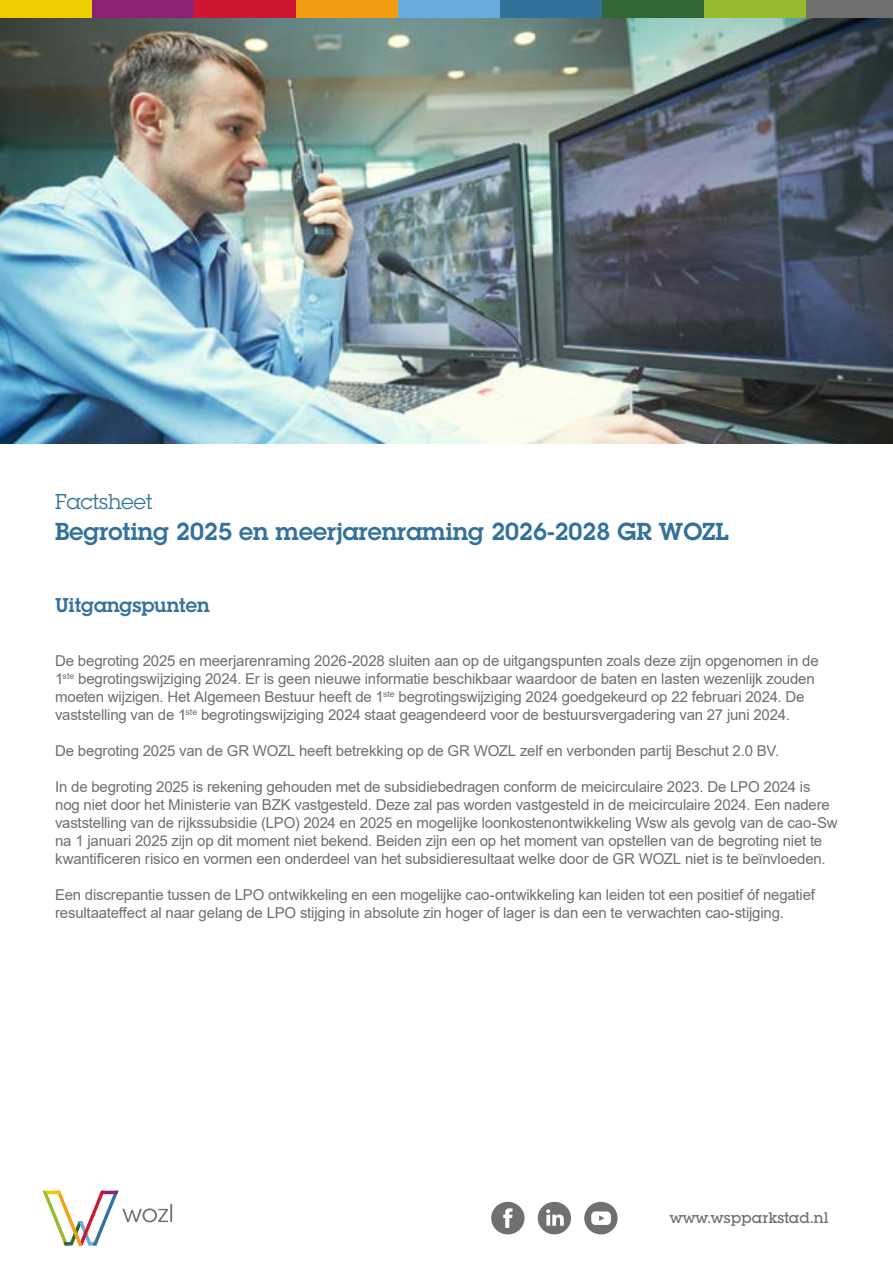
<style>
.page{position:relative;width:893px;height:1263px;background:#fff}
.page>*{position:absolute;margin:0;border:0;box-sizing:border-box;transform-origin:0 0}
.t1{font:600 24px "Lubalin Graph Std";color:#32719a}
.t2{font:21px "Lubalin Graph Std";color:#32719a}
.t3{font:600 19.5px "Lubalin Graph Std";color:#34719b}
.t4{font:15px/18px "Arial";letter-spacing:-.015em;color:#706f6f}
.t5{font:500 15px "Lubalin Graph Std";color:#706f6f}
</style>
<div class="page">
<img style="left:0;top:17px;width:893px;height:427px">
<div style="left:0;top:0;width:93px;height:17px;background:#edcd00"></div>
<div style="left:92px;top:0;width:103px;height:17px;background:#8c2172"></div>
<div style="left:194px;top:0;width:103px;height:17px;background:#ce1531"></div>
<div style="left:297px;top:0;width:102px;height:17px;background:#f59d12"></div>
<div style="left:399px;top:0;width:102px;height:17px;background:#68acdf"></div>
<div style="left:501px;top:0;width:102px;height:17px;background:#32719a"></div>
<div style="left:603px;top:0;width:102px;height:17px;background:#326636"></div>
<div style="left:705px;top:0;width:102px;height:17px;background:#96bb30"></div>
<div style="left:807px;top:0;width:86px;height:17px;background:#706f6f"></div>
<svg style="left:43px;top:1191px;width:129px;height:54px"></svg>
<div style="left:491px;top:1202px;width:33px;height:32px;background:#71706f;border-radius:50%"></div>
<svg style="left:503px;top:1208px;width:9px;height:20px"></svg>
<div style="left:538px;top:1202px;width:33px;height:32px;background:#71706f;border-radius:50%"></div>
<svg style="left:546px;top:1209px;width:18px;height:17px"></svg>
<div style="left:584px;top:1202px;width:34px;height:32px;background:#71706f;border-radius:50%"></div>
<svg style="left:591px;top:1211px;width:20px;height:14px"></svg>
<h2 class="t2" style="left:55px;top:489px;width:99px">Factsheet</h2>
<h1 class="t1" style="left:55px;top:516px;width:675px">Begroting 2025 en meerjarenraming 2026-2028 GR WOZL</h1>
<h3 class="t3" style="left:55px;top:592px;width:156px">Uitgangspunten</h3>
<p class="t4" style="left:55px;top:652px;width:765px">De begroting 2025 en meerjarenraming 2026-2028 sluiten aan op de uitgangspunten zoals deze zijn opgenomen in de 1<sup>ste</sup> begrotingswijziging 2024. Er is geen nieuwe informatie beschikbaar waardoor de baten en lasten wezenlijk zouden moeten wijzigen. Het Algemeen Bestuur heeft de 1<sup>ste</sup> begrotingswijziging 2024 goedgekeurd op 22 februari 2024. De vaststelling van de 1<sup>ste</sup> begrotingswijziging 2024 staat geagendeerd voor de bestuursvergadering van 27 juni 2024.</p>
<p class="t4" style="left:55px;top:742px;width:725px">De begroting 2025 van de GR WOZL heeft betrekking op de GR WOZL zelf en verbonden partij Beschut 2.0 BV.</p>
<p class="t4" style="left:55px;top:778px;width:784px">In de begroting 2025 is rekening gehouden met de subsidiebedragen conform de meicirculaire 2023. De LPO 2024 is nog niet door het Ministerie van BZK vastgesteld. Deze zal pas worden vastgesteld in de meicirculaire 2024. Een nadere vaststelling van de rijkssubsidie (LPO) 2024 en 2025 en mogelijke loonkostenontwikkeling Wsw als gevolg van de cao-Sw na 1 januari 2025 zijn op dit moment niet bekend. Beiden zijn een op het moment van opstellen van de begroting niet te kwantificeren risico en vormen een onderdeel van het subsidieresultaat welke door de GR WOZL niet is te beïnvloeden.</p>
<p class="t4" style="left:55px;top:886px;width:761px">Een discrepantie tussen de LPO ontwikkeling en een mogelijke cao-ontwikkeling kan leiden tot een positief óf negatief resultaateffect al naar gelang de LPO stijging in absolute zin hoger of lager is dan een te verwachten cao-stijging.</p>
<p class="t5" style="left:670px;top:1208px;width:160px">www.wspparkstad.nl</p>
</div>
